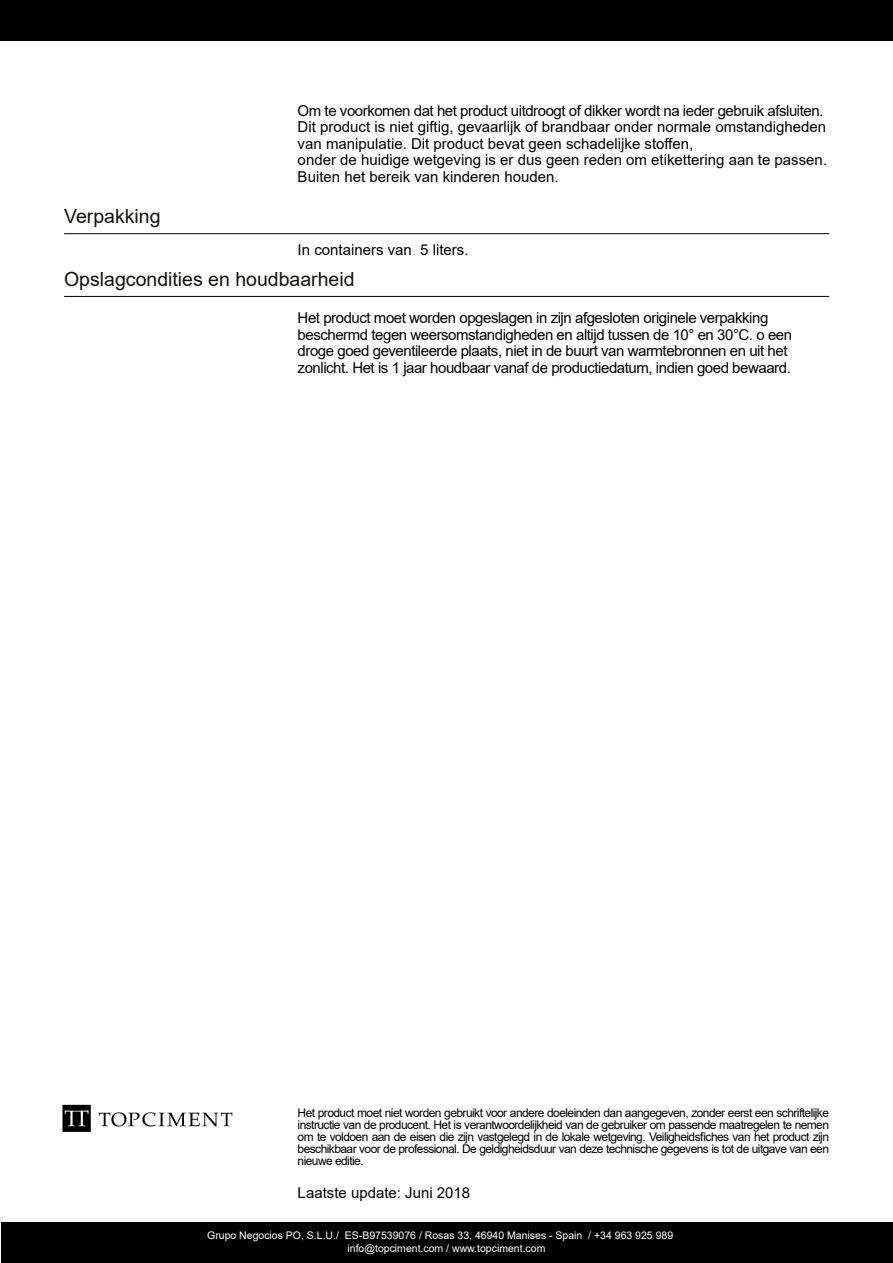
<style>
.page{position:relative;width:893px;height:1263px;background:#fff}
.page>*{position:absolute;margin:0;border:0;box-sizing:border-box;transform-origin:0 0}
.t1{font:19.5px "Arial";color:#12110c}
.t2{font:15px/16.5px "Arial";color:#000}
.t3{font:15px/16.5px "Arial";letter-spacing:-.03em;color:#000}
.t4{font:12px/12px "Arial";letter-spacing:-.045em;color:#000;text-align:justify}
.t5{font:10.5px "Arial";color:#fff}
</style>
<div class="page">
<div style="left:1px;top:1222px;width:892px;height:41px;background:#000"></div>
<div style="left:0;top:0;width:893px;height:41px;background:#000"></div>
<svg style="left:99px;top:1112px;width:133px;height:14px"></svg>
<svg style="left:63px;top:1105px;width:28px;height:27px"></svg>
<hr style="left:64px;top:233px;width:765px;height:1px;background:#000">
<hr style="left:64px;top:296px;width:765px;height:1px;background:#000">
<h1 class="t1" style="left:64px;top:203px;width:98px">Verpakking</h1>
<p class="t2" style="left:298px;top:102px;width:531px">Om te voorkomen dat het product uitdroogt of dikker wordt na ieder gebruik afsluiten.<br>Dit product is niet giftig, gevaarlijk of brandbaar onder normale omstandigheden van manipulatie. Dit product bevat geen schadelijke stoffen,<br>onder de huidige wetgeving is er dus geen reden om etikettering aan te passen.<br>Buiten het bereik van kinderen houden.</p>
<p class="t2" style="left:298px;top:242px;width:172px">In containers van 5 liters.</p>
<h1 class="t1" style="left:64px;top:266px;width:292px">Opslagcondities en houdbaarheid</h1>
<p class="t3" style="left:298px;top:310px;width:496px">Het product moet worden opgeslagen in zijn afgesloten originele verpakking beschermd tegen weersomstandigheden en altijd tussen de 10° en 30°C. o een droge goed geventileerde plaats, niet in de buurt van warmtebronnen en uit het zonlicht. Het is 1 jaar houdbaar vanaf de productiedatum, indien goed bewaard.</p>
<p class="t4" style="left:298px;top:1106px;width:533px">Het product moet niet worden gebruikt voor andere doeleinden dan aangegeven, zonder eerst een schriftelijke instructie van de producent. Het is verantwoordelijkheid van de gebruiker om passende maatregelen te nemen om te voldoen aan de eisen die zijn vastgelegd in de lokale wetgeving. Veiligheidsfiches van het product zijn beschikbaar voor de professional. De geldigheidsduur van deze technische gegevens is tot de uitgave van een nieuwe editie.</p>
<p class="t2" style="left:298px;top:1184px;width:174px">Laatste update: Juni 2018</p>
<p class="t5" style="left:207px;top:1227px;width:468px">Grupo Negocios PO, S.L.U./ ES-B97539076 / Rosas 33, 46940 Manises - Spain / +34 963 925 989</p>
<p class="t5" style="left:347px;top:1240px;width:199px">info@topciment.com / www.topciment.com</p>
</div>
